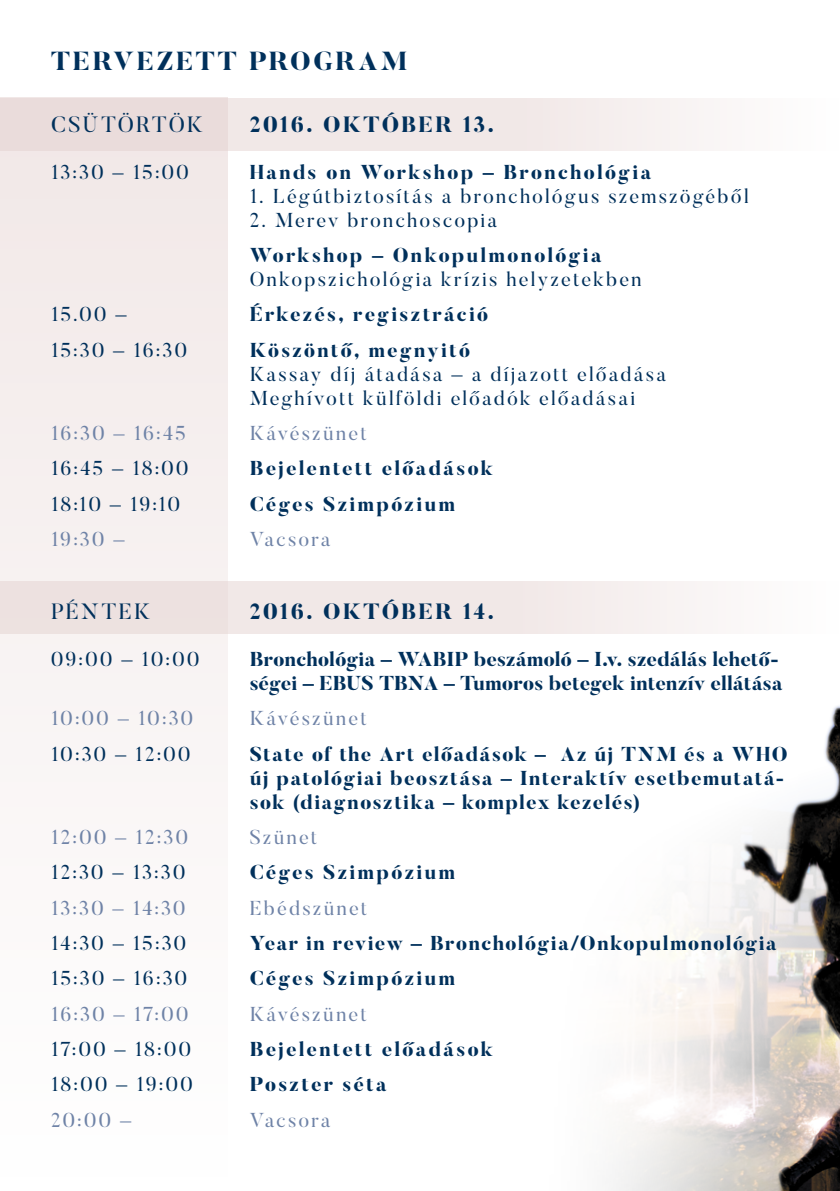
<style>
.page{position:relative;width:840px;height:1191px;background:#fff}
.page>*{position:absolute;margin:0;border:0;box-sizing:border-box;transform-origin:0 0}
.t1{font:800 26px "Butler";letter-spacing:.1em;color:#00305b}
.t2{font:800 22px "Butler";letter-spacing:.1em;color:#00305b}
.t3{font:22px "Butler";letter-spacing:.1em;color:#00305b}
.t4{font:20px/24px "Butler";letter-spacing:.105em;color:#00305b}
.t5{font:800 20px/24px "Butler";letter-spacing:.08em;color:#00305b}
.t6{font:800 20px "Butler";letter-spacing:.105em;color:#00305b}
.t7{font:20px "Butler";letter-spacing:.105em;color:#6f83a7}
.t8{font:800 20px/24px "Butler";letter-spacing:.005em;color:#00305b}
.t9{font:800 20px "Butler";letter-spacing:.1em;color:#00305b}
</style>
<div class="page">
<svg style="left:227px;top:98px;width:477px;height:52px;fill:#f1e8e7"></svg>
<svg style="left:227px;top:581px;width:475px;height:52px;fill:#f1e8e7"></svg>
<svg style="left:0;top:98px;width:227px;height:634px;fill:#f4edec"></svg>
<img style="left:657px;top:705px;width:182px;height:486px">
<h1 class="t1" style="left:51px;top:45px;width:357px">TERVEZETT PROGRAM</h1>
<p class="t3" style="left:51px;top:110px;width:153px">CSÜTÖRTÖK</p>
<p class="t2" style="left:249px;top:110px;width:246px">2016. OKTÓBER 13.</p>
<p class="t4" style="left:51px;top:159px;width:139px">13:30 – 15:00</p>
<p class="t6" style="left:249px;top:159px;width:403px">Hands on Workshop – Bronchológia</p>
<p class="t4" style="left:249px;top:183px;width:500px">1. Légútbiztosítás a bronchológus szemszögéből</p>
<p class="t4" style="left:249px;top:207px;width:249px">2. Merev bronchoscopia</p>
<p class="t6" style="left:249px;top:242px;width:353px">Workshop – Onkopulmonológia</p>
<p class="t4" style="left:249px;top:267px;width:393px">Onkopszichológia krízis helyzetekben</p>
<p class="t4" style="left:51px;top:302px;width:77px">15.00 –</p>
<p class="t6" style="left:249px;top:302px;width:240px">Érkezés, regisztráció</p>
<p class="t4" style="left:51px;top:337px;width:137px">15:30 – 16:30</p>
<p class="t9" style="left:249px;top:337px;width:222px">Köszöntő, megnyitó</p>
<p class="t4" style="left:249px;top:361px;width:417px">Kassay díj átadása – a díjazott előadása<br>Meghívott külföldi előadók előadásai</p>
<p class="t7" style="left:51px;top:420px;width:136px">16:30 – 16:45</p>
<p class="t7" style="left:249px;top:420px;width:118px">Kávészünet</p>
<p class="t4" style="left:51px;top:456px;width:139px">16:45 – 18:00</p>
<p class="t9" style="left:249px;top:456px;width:245px">Bejelentett előadások</p>
<p class="t4" style="left:51px;top:491px;width:130px">18:10 – 19:10</p>
<p class="t6" style="left:249px;top:491px;width:206px">Céges Szimpózium</p>
<p class="t7" style="left:51px;top:526px;width:75px">19:30 –</p>
<p class="t7" style="left:249px;top:526px;width:82px">Vacsora</p>
<p class="t3" style="left:51px;top:597px;width:100px">PÉNTEK</p>
<p class="t2" style="left:249px;top:597px;width:246px">2016. OKTÓBER 14.</p>
<p class="t4" style="left:51px;top:647px;width:150px">09:00 – 10:00</p>
<p class="t8" style="left:249px;top:647px;width:534px">Bronchológia – WABIP beszámoló – I.v. szedálás lehető&shy;ségei – EBUS TBNA – Tumoros betegek intenzív ellátása</p>
<p class="t7" style="left:51px;top:705px;width:143px">10:00 – 10:30</p>
<p class="t7" style="left:249px;top:705px;width:118px">Kávészünet</p>
<p class="t4" style="left:51px;top:741px;width:141px">10:30 – 12:00</p>
<p class="t5" style="left:249px;top:742px;width:539px">State of the Art előadások – Az új TNM és a WHO új patológiai beosztása – Interaktív esetbemutatá&shy;sok (diagnosztika – komplex kezelés)</p>
<p class="t7" style="left:51px;top:824px;width:138px">12:00 – 12:30</p>
<p class="t7" style="left:249px;top:824px;width:69px">Szünet</p>
<p class="t4" style="left:51px;top:860px;width:136px">12:30 – 13:30</p>
<p class="t6" style="left:249px;top:859px;width:206px">Céges Szimpózium</p>
<p class="t7" style="left:51px;top:895px;width:136px">13:30 – 14:30</p>
<p class="t7" style="left:249px;top:895px;width:119px">Ebédszünet</p>
<p class="t4" style="left:51px;top:931px;width:136px">14:30 – 15:30</p>
<p class="t5" style="left:249px;top:931px;width:528px">Year in review – Bronchológia/Onkopulmonológia</p>
<p class="t4" style="left:51px;top:966px;width:137px">15:30 – 16:30</p>
<p class="t6" style="left:249px;top:965px;width:206px">Céges Szimpózium</p>
<p class="t7" style="left:51px;top:1001px;width:139px">16:30 – 17:00</p>
<p class="t7" style="left:249px;top:1001px;width:118px">Kávészünet</p>
<p class="t4" style="left:51px;top:1037px;width:141px">17:00 – 18:00</p>
<p class="t9" style="left:249px;top:1036px;width:245px">Bejelentett előadások</p>
<p class="t4" style="left:51px;top:1072px;width:143px">18:00 – 19:00</p>
<p class="t6" style="left:249px;top:1071px;width:138px">Poszter séta</p>
<p class="t7" style="left:51px;top:1107px;width:82px">20:00 –</p>
<p class="t7" style="left:249px;top:1107px;width:82px">Vacsora</p>
</div>
